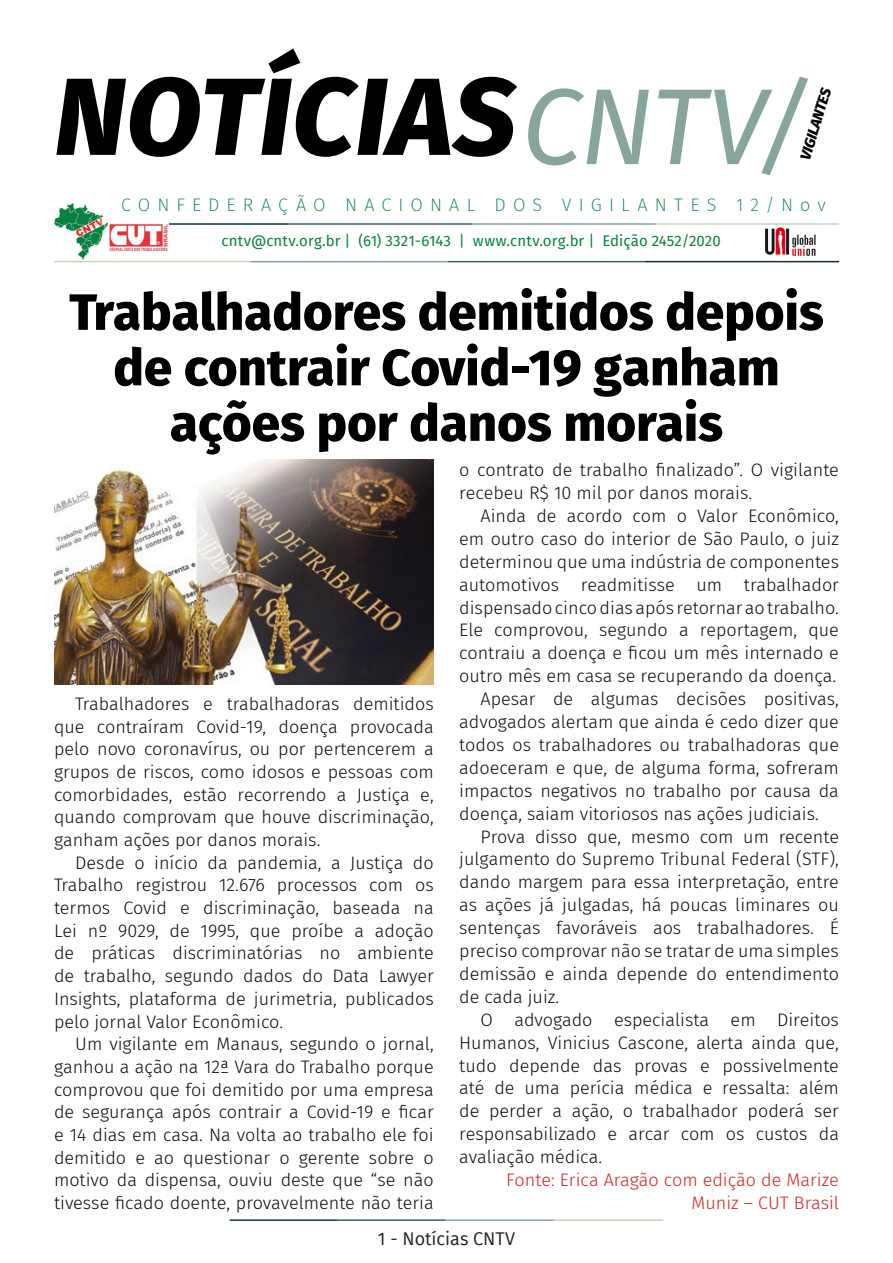
<style>
.page{position:relative;width:893px;height:1263px;background:#fff}
.page>*{position:absolute;margin:0;border:0;box-sizing:border-box;transform-origin:0 0}
.t1{font:italic 800 109.5px "Fira Sans";letter-spacing:.01em;color:#000}
.t2{font:italic 108px "Fira Sans";color:#87a59a}
.t3{font:800 51px/55.5px "Fira Sans";color:#000001;text-align:center}
.t4{font:300 18px/23px "Fira Sans";color:#080d0b;text-align:justify}
.t5{font:300 18px/23px "Fira Sans";color:#d1232a;text-align:right}
.t6{font:200 18px "Fira Sans";letter-spacing:.395em;color:#068241}
.t7{font:18px "Fira Sans";color:#231f20}
.t8{font:15px "Fira Sans";letter-spacing:.005em;color:#068241}
.t9{font:italic 800 15px "Fira Sans";color:#000001}
</style>
<div class="page">
<hr style="left:230px;top:1219px;width:107px;height:2px;background:#0e323f">
<hr style="left:337px;top:1219px;width:109px;height:2px;background:#3a5f6d">
<hr style="left:446px;top:1219px;width:109px;height:2px;background:#87a59a">
<hr style="left:555px;top:1219px;width:108px;height:2px;background:#c6d5b7">
<img style="left:764px;top:227px;width:54px;height:34px">
<hr style="left:108px;top:223px;width:181px;height:2px;background:#0e323f">
<hr style="left:289px;top:223px;width:183px;height:2px;background:#3a5f6d">
<hr style="left:472px;top:223px;width:184px;height:2px;background:#87a59a">
<hr style="left:656px;top:223px;width:183px;height:2px;background:#c6d5b7">
<hr style="left:645px;top:261px;width:194px;height:1px;background:#0e323f">
<hr style="left:448px;top:261px;width:197px;height:1px;background:#3a5f6d">
<hr style="left:251px;top:261px;width:197px;height:1px;background:#87a59a">
<hr style="left:54px;top:261px;width:197px;height:1px;background:#c6d5b7">
<img style="left:54px;top:203px;width:54px;height:57px">
<img style="left:108px;top:223px;width:61px;height:29px">
<img style="left:54px;top:459px;width:380px;height:226px">
<p class="t1" style="left:55px;top:20px;width:463px">NOTÍCIAS</p>
<p class="t2" style="left:522px;top:45px;width:291px">CNTV/</p>
<p class="t9" style="left:792px;top:155px;width:76px;rotate:-73deg">VIGILANTES</p>
<p class="t6" style="left:121px;top:192px;width:706px">CONFEDERAÇÃO NACIONAL DOS VIGILANTES 12/Nov</p>
<p class="t8" style="left:221px;top:230px;width:501px">cntv@cntv.org.br | (61) 3321-6143 | www.cntv.org.br | Edição 2452/2020</p>
<p class="t3" style="left:69px;top:280px;width:756px">Trabalhadores demitidos depois de contrair Covid-19 ganham ações por danos morais</p>
<p class="t4" style="left:54px;top:692px;width:381px;text-indent:21px">Trabalhadores e trabalhadoras demitidos que contraíram Covid-19, doença provocada pelo novo coronavírus, ou por pertencerem a grupos de riscos, como idosos e pessoas com comorbidades, estão recorrendo a Justiça e, quando comprovam que houve discriminação, ganham ações por danos morais.</p>
<p class="t4" style="left:54px;top:851px;width:381px;text-indent:21px">Desde o início da pandemia, a Justiça do Trabalho registrou 12.676 processos com os termos Covid e discriminação, baseada na Lei nº 9029, de 1995, que proíbe a adoção de práticas discriminatórias no ambiente de trabalho, segundo dados do Data Lawyer Insights, plataforma de jurimetria, publicados pelo jornal Valor Econômico.</p>
<p class="t4" style="left:54px;top:1032px;width:381px;text-indent:21px">Um vigilante em Manaus, segundo o jornal, ganhou a ação na 12ª Vara do Trabalho porque comprovou que foi demitido por uma empresa de segurança após contrair a Covid-19 e ficar e 14 dias em casa. Na volta ao trabalho ele foi demitido e ao questionar o gerente sobre o motivo da dispensa, ouviu deste que “se não tivesse ficado doente, provavelmente não teria</p>
<p class="t4" style="left:459px;top:458px;width:381px">o contrato de trabalho finalizado”. O vigilante recebeu R$ 10 mil por danos morais.</p>
<p class="t4" style="left:459px;top:504px;width:381px;text-indent:21px">Ainda de acordo com o Valor Econômico, em outro caso do interior de São Paulo, o juiz determinou que uma indústria de componentes automotivos readmitisse um trabalhador dispensado cinco dias após retornar ao trabalho.<br>Ele comprovou, segundo a reportagem, que contraiu a doença e ficou um mês internado e outro mês em casa se recuperando da doença.</p>
<p class="t4" style="left:459px;top:687px;width:381px;text-indent:21px">Apesar de algumas decisões positivas, advogados alertam que ainda é cedo dizer que todos os trabalhadores ou trabalhadoras que adoeceram e que, de alguma forma, sofreram impactos negativos no trabalho por causa da doença, saiam vitoriosos nas ações judiciais.</p>
<p class="t4" style="left:459px;top:825px;width:381px;text-indent:21px">Prova disso que, mesmo com um recente julgamento do Supremo Tribunal Federal (STF), dando margem para essa interpretação, entre as ações já julgadas, há poucas liminares ou sentenças favoráveis aos trabalhadores. É preciso comprovar não se tratar de uma simples demissão e ainda depende do entendimento de cada juiz.</p>
<p class="t4" style="left:459px;top:1008px;width:381px;text-indent:21px">O advogado especialista em Direitos Humanos, Vinicius Cascone, alerta ainda que, tudo depende das provas e possivelmente até de uma perícia médica e ressalta: além de perder a ação, o trabalhador poderá ser responsabilizado e arcar com os custos da avaliação médica.</p>
<p class="t5" style="left:506px;top:1168px;width:334px">Fonte: Erica Aragão com edição de Marize<br>Muniz – CUT Brasil</p>
<p class="t7" style="left:378px;top:1225px;width:139px">1 - Notícias CNTV</p>
</div>
